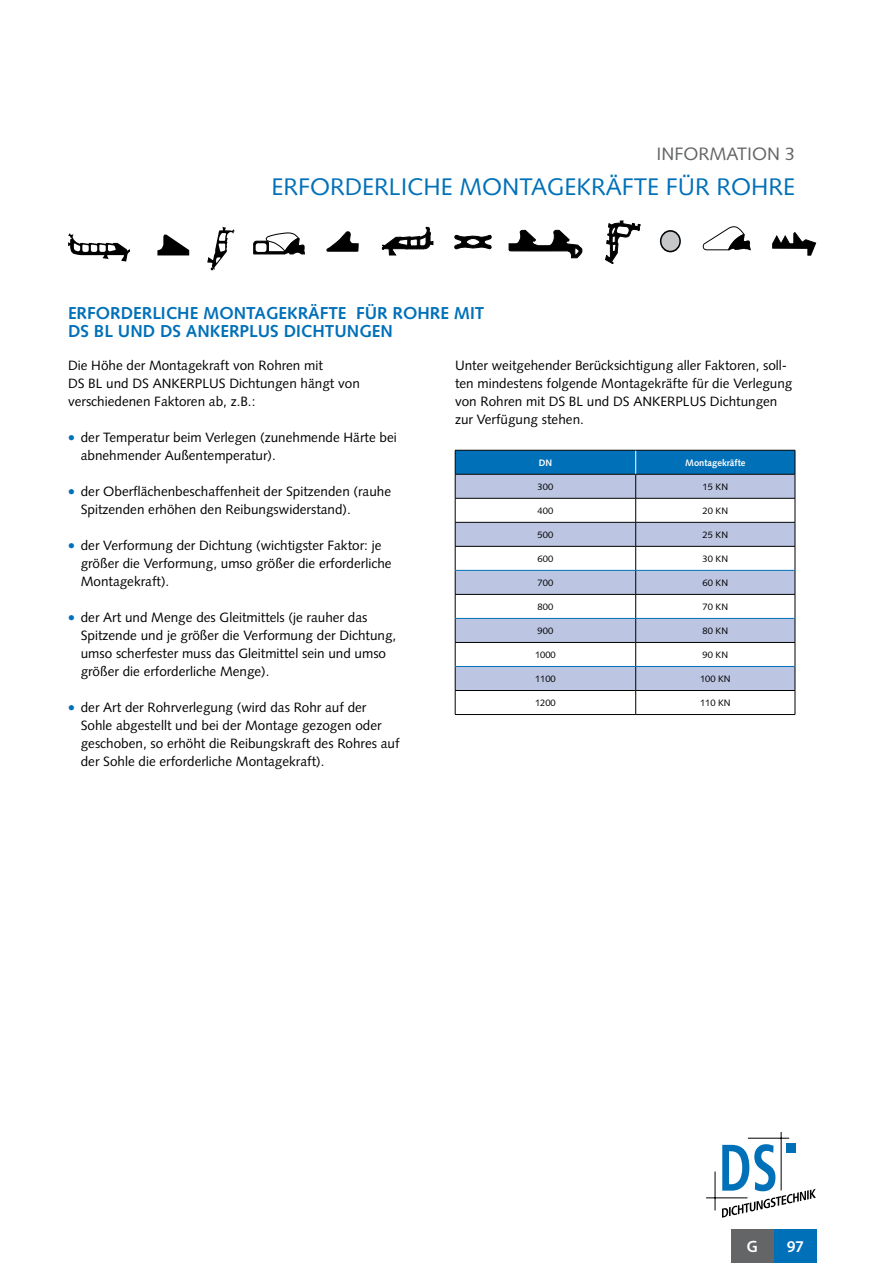
<style>
.page{position:relative;width:893px;height:1263px;background:#fff}
.page>*{position:absolute;margin:0;border:0;box-sizing:border-box;transform-origin:0 0}
.t1{font:24px "Syntax LT Std";color:#0070b8}
.t2{font:18px "Syntax LT Std";color:#646567}
.t3{font:700 17.25px/18px "Syntax LT Std";color:#0070b8}
.t4{font:600 16.5px "Myriad Pro";color:#fff}
.t5{font:13.5px/18px "Syntax LT Std";color:#000}
.t6{font:9.3px "Syntax LT Std";color:#000}
.t7{font:700 9.3px "Syntax LT Std";color:#fff}
</style>
<div class="page">
<div style="left:661px;top:231px;width:19px;height:21px;background:#c6c7c8;border-radius:50%"></div>
<div style="left:660px;top:230px;width:21px;height:22px;border:2px solid #000204;border-radius:50%"></div>
<svg style="left:454px;top:234px;width:38px;height:16px"></svg>
<svg style="left:326px;top:231px;width:33px;height:21px"></svg>
<svg style="left:253px;top:232px;width:52px;height:23px"></svg>
<div style="left:256px;top:243px;width:11px;height:9px;border:5px solid #fff"></div>
<svg style="left:157px;top:234px;width:32px;height:21px"></svg>
<svg style="left:772px;top:232px;width:44px;height:24px"></svg>
<svg style="left:702px;top:226px;width:49px;height:24px"></svg>
<svg style="left:605px;top:220px;width:36px;height:44px"></svg>
<svg style="left:508px;top:230px;width:75px;height:28px"></svg>
<svg style="left:381px;top:226px;width:53px;height:30px"></svg>
<svg style="left:207px;top:227px;width:28px;height:43px"></svg>
<svg style="left:68px;top:233px;width:62px;height:29px"></svg>
<div style="left:774px;top:1229px;width:42px;height:34px;background:#0070b8"></div>
<div style="left:731px;top:1229px;width:42px;height:34px;background:#646567"></div>
<div style="left:786px;top:1143px;width:10px;height:10px;background:#0070b8"></div>
<svg style="left:722px;top:1144px;width:94px;height:74px"></svg>
<hr style="left:781px;top:1132px;width:1px;height:58px;background:#000">
<hr style="left:748px;top:1138px;width:41px;height:1px;background:#000">
<hr style="left:715px;top:1171px;width:1px;height:39px;background:#000">
<hr style="left:706px;top:1197px;width:41px;height:1px;background:#000">
<hr style="left:455px;top:714px;width:181px;height:1px;background:#000">
<hr style="left:636px;top:714px;width:159px;height:1px;background:#000">
<svg style="left:455px;top:450px;width:341px;height:264px"></svg>
<hr style="left:455px;top:522px;width:181px;height:1px;background:#000">
<hr style="left:636px;top:522px;width:159px;height:1px;background:#000">
<hr style="left:455px;top:594px;width:181px;height:1px;background:#000">
<hr style="left:636px;top:594px;width:159px;height:1px;background:#000">
<hr style="left:455px;top:642px;width:181px;height:1px;background:#000">
<hr style="left:636px;top:642px;width:159px;height:1px;background:#000">
<hr style="left:455px;top:690px;width:181px;height:1px;background:#000">
<hr style="left:636px;top:690px;width:159px;height:1px;background:#000">
<h2 class="t2" style="left:656px;top:144px;width:140px">INFORMATION 3</h2>
<h1 class="t1" style="left:272px;top:172px;width:525px">ERFORDERLICHE MONTAGEKRÄFTE FÜR ROHRE</h1>
<p class="t3" style="left:68px;top:304px;width:418px">ERFORDERLICHE MONTAGEKRÄFTE FÜR ROHRE MIT<br>DS BL UND DS ANKERPLUS DICHTUNGEN</p>
<p class="t5" style="left:68px;top:357px;width:293px">Die Höhe der Montagekraft von Rohren mit<br>DS BL und DS ANKERPLUS Dichtungen hängt von verschiedenen Faktoren ab, z.B.:</p>
<p class="t5" style="left:81px;top:429px;width:317px">der Temperatur beim Verlegen (zunehmende Härte bei abnehmender Außentemperatur).</p>
<p class="t5" style="left:81px;top:483px;width:312px">der Oberflächenbeschaffenheit der Spitzenden (rauhe<br>Spitzenden erhöhen den Reibungswiderstand).</p>
<p class="t5" style="left:81px;top:537px;width:312px">der Verformung der Dichtung (wichtigster Faktor: je größer die Verformung, umso größer die erforderliche<br>Montagekraft).</p>
<p class="t5" style="left:81px;top:609px;width:317px">der Art und Menge des Gleitmittels (je rauher das Spitzende und je größer die Verformung der Dichtung, umso scherfester muss das Gleitmittel sein und umso größer die erforderliche Menge).</p>
<p class="t5" style="left:81px;top:699px;width:320px">der Art der Rohrverlegung (wird das Rohr auf der Sohle abgestellt und bei der Montage gezogen oder geschoben, so erhöht die Reibungskraft des Rohres auf der Sohle die erforderliche Montagekraft).</p>
<p class="t5" style="left:455px;top:357px;width:339px">Unter weitgehender Berücksichtigung aller Faktoren, soll&shy;ten mindestens folgende Montagekräfte für die Verlegung von Rohren mit DS BL und DS ANKERPLUS Dichtungen zur Verfügung stehen.</p>
<p class="t7" style="left:539px;top:457px;width:15px">DN</p>
<p class="t7" style="left:685px;top:457px;width:62px">Montagekräfte</p>
<p class="t6" style="left:538px;top:481px;width:17px">300</p>
<p class="t6" style="left:703px;top:481px;width:27px">15 KN</p>
<p class="t6" style="left:538px;top:505px;width:17px">400</p>
<p class="t6" style="left:703px;top:505px;width:27px">20 KN</p>
<p class="t6" style="left:538px;top:529px;width:17px">500</p>
<p class="t6" style="left:703px;top:529px;width:27px">25 KN</p>
<p class="t6" style="left:538px;top:553px;width:17px">600</p>
<p class="t6" style="left:703px;top:553px;width:27px">30 KN</p>
<p class="t6" style="left:538px;top:577px;width:17px">700</p>
<p class="t6" style="left:703px;top:577px;width:27px">60 KN</p>
<p class="t6" style="left:538px;top:601px;width:17px">800</p>
<p class="t6" style="left:703px;top:601px;width:27px">70 KN</p>
<p class="t6" style="left:538px;top:625px;width:17px">900</p>
<p class="t6" style="left:703px;top:625px;width:27px">80 KN</p>
<p class="t6" style="left:535px;top:649px;width:22px">1000</p>
<p class="t6" style="left:703px;top:649px;width:27px">90 KN</p>
<p class="t6" style="left:535px;top:673px;width:22px">1100</p>
<p class="t6" style="left:700px;top:673px;width:32px">100 KN</p>
<p class="t6" style="left:535px;top:697px;width:22px">1200</p>
<p class="t6" style="left:700px;top:697px;width:32px">110 KN</p>
<p class="t4" style="left:747px;top:1236px;width:12px">G</p>
<p class="t4" style="left:787px;top:1236px;width:19px">97</p>
</div>
